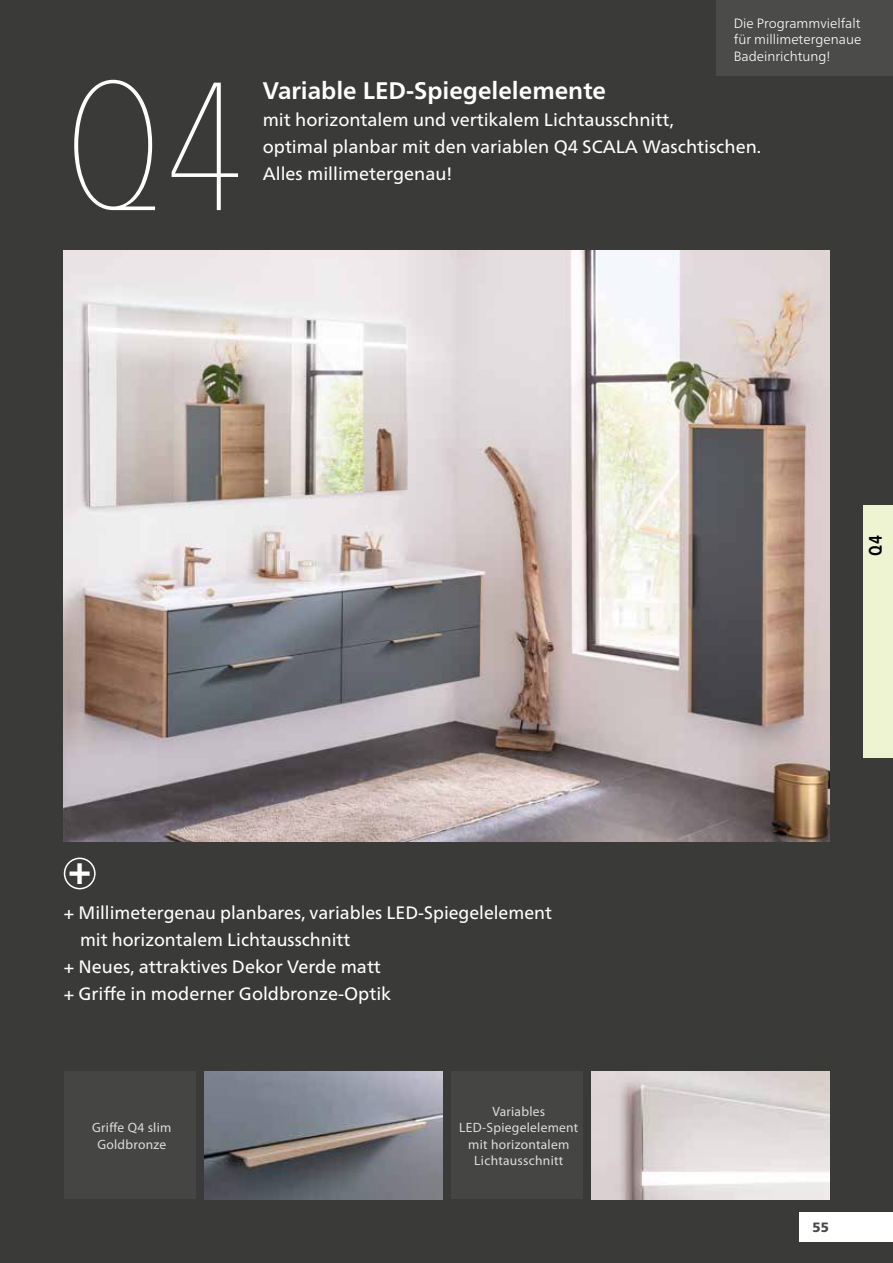
<style>
.page{position:relative;width:893px;height:1263px;background:#3a3a39}
.page>*{position:absolute;margin:0;border:0;box-sizing:border-box;transform-origin:0 0}
.t1{font:200 180px "Avenir Next Condensed";color:#fff}
.t2{font:900 38.85px "Myriad Pro";color:#fff}
.t3{font:700 24px "Frutiger Neue LTW1 G";color:#fff}
.t4{font:18px/27px "Frutiger Neue LTW1 G";color:#fff}
.t5{font:600 18px "Avenir Next Condensed";color:#000}
.t6{font:13.5px/16.5px "Myriad Pro";letter-spacing:.02em;color:#fff;text-align:center}
.t7{font:300 13.5px/16.2px "Frutiger Neue LTW1 G";color:#fff;text-align:justify}
.t8{font:900 13.5px "Frutiger Neue LTW1 G";color:#484847}
</style>
<div class="page">
<div style="left:64px;top:857px;width:32px;height:32px;border:2px solid #fff;border-radius:50%"></div>
<img style="left:64px;top:251px;width:765px;height:591px">
<img style="left:204px;top:1071px;width:238px;height:128px">
<img style="left:591px;top:1071px;width:238px;height:128px">
<div style="left:64px;top:1071px;width:132px;height:128px;background:#484847"></div>
<div style="left:451px;top:1071px;width:132px;height:128px;background:#484847"></div>
<div style="left:716px;top:0;width:177px;height:75px;background:#4b4b4a"></div>
<div style="left:799px;top:1212px;width:94px;height:30px;background:#fff"></div>
<div style="left:863px;top:505px;width:30px;height:253px;background:#eef3d2"></div>
<h1 class="t1" style="left:64px;top:40px;width:182px">Q4</h1>
<p class="t7" style="left:734px;top:15px;width:129px">Die Programmvielfalt für millimetergenaue Badeinrichtung!</p>
<h3 class="t3" style="left:263px;top:76px;width:345px">Variable LED-Spiegelelemente</h3>
<p class="t4" style="left:263px;top:106px;width:500px">mit horizontalem und vertikalem Lichtausschnitt,<br>optimal planbar mit den variablen Q4 SCALA Waschtischen.<br>Alles millimetergenau!</p>
<h2 class="t2" style="left:68px;top:845px;width:25px">+</h2>
<p class="t4" style="left:64px;top:900px;width:490px">+ Millimetergenau planbares, variables LED-Spiegelelement</p>
<p class="t4" style="left:80px;top:927px;width:272px">mit horizontalem Lichtausschnitt</p>
<p class="t4" style="left:64px;top:954px;width:319px">+ Neues, attraktives Dekor Verde matt</p>
<p class="t4" style="left:64px;top:981px;width:329px">+ Griffe in moderner Goldbronze-Optik</p>
<p class="t6" style="left:92px;top:1119px;width:81px">Griffe Q4 slim<br>Goldbronze</p>
<p class="t6" style="left:459px;top:1103px;width:121px">Variables<br>LED-Spiegelelement mit horizontalem<br>Lichtausschnitt</p>
<p class="t5" style="left:865px;top:556px;width:22px;rotate:-90deg">Q4</p>
<p class="t8" style="left:812px;top:1219px;width:18px">55</p>
</div>
